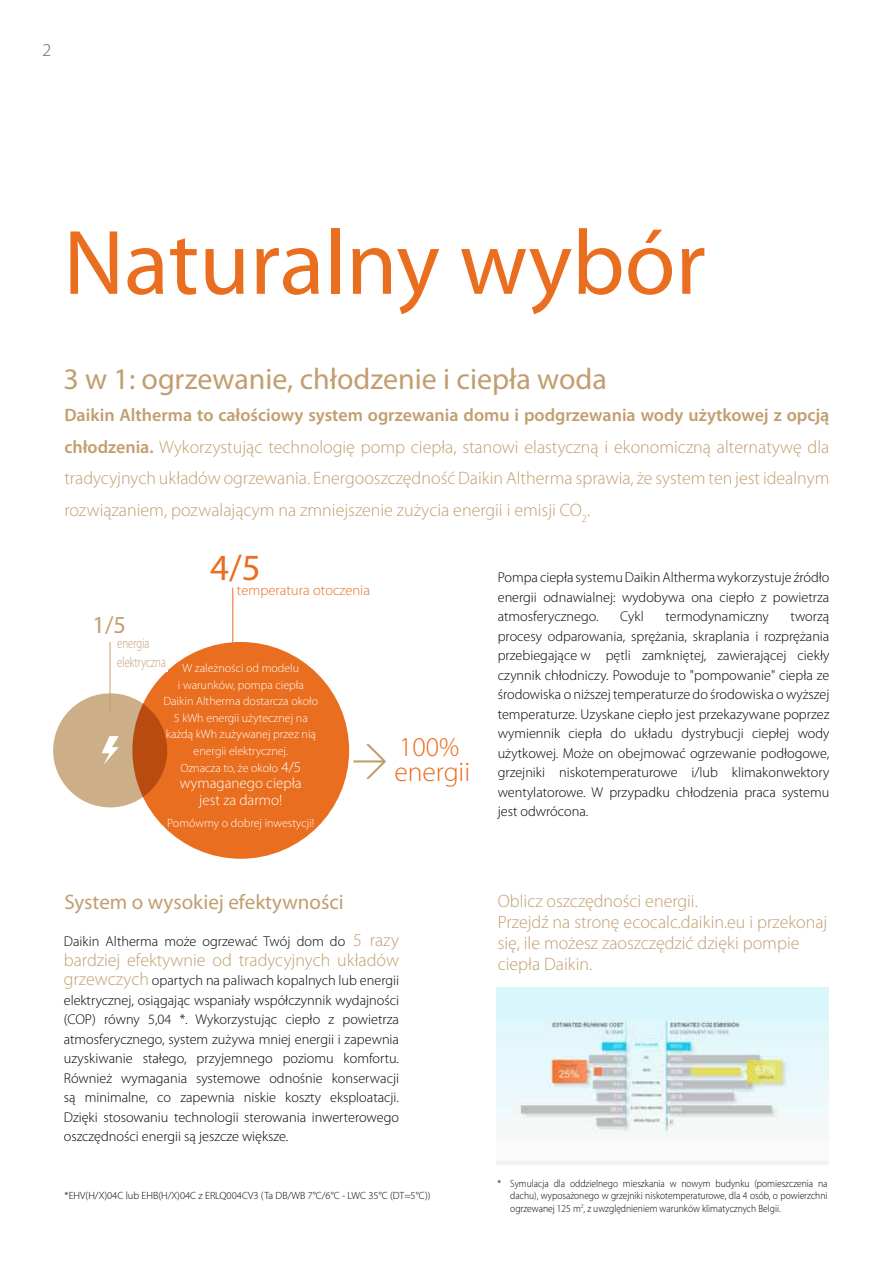
<style>
.page{position:relative;width:893px;height:1263px;background:#fff}
.page>*{position:absolute;margin:0;border:0;box-sizing:border-box;transform-origin:0 0}
.t1{font:92.4px "Myriad Pro";color:#e96e1f}
.t2{font:37.05px "Myriad Pro";color:#e96e1f}
.t3{font:30px "Myriad Pro";color:#c19e6f}
.t4{font:300 27.6px "Myriad Pro";color:#e96e1f}
.t5{font:300 27.3px "Myriad Pro";color:#e96e1f}
.t6{font:24.3px "Myriad Pro";color:#c19e6f}
.t7{font:21px "Myriad Pro";color:#c19e6f}
.t8{font:300 18px/31.5px "Myriad Pro";color:#c19e6f;text-align:justify}
.t9{font:300 18px "Myriad Pro";color:#5a5b5d}
.t10{font:300 15px/16.5px "Myriad Pro";color:#fff;text-align:center}
.t11{font:300 14.55px "Myriad Pro";color:#e96e1f}
.t12{font:300 14.55px "Myriad Pro";color:#c19e6f;scale:.74 1}
.t13{font:300 14.25px/19.5px "Myriad Pro";color:#000;text-align:justify}
.t14{font:300 12px "Myriad Pro";color:#fff}
.t15{font:300 10.5px/12.6px "Myriad Pro";color:#000;text-align:justify;scale:.91 1}
.t16{font:300 10.5px "Myriad Pro";color:#000}
.s1{font-weight:600}
.s2{font-size:15px}
.s3{font-size:18px;color:#c19e6f}
</style>
<div class="page">
<div style="left:132px;top:642px;width:217px;height:217px;background:#e96e1f;border-radius:50%"></div>
<svg style="left:53px;top:693px;width:114px;height:114px;background:#c8986d"></svg>
<svg style="left:102px;top:736px;width:17px;height:29px"></svg>
<hr style="left:110px;top:642px;width:1px;height:71px;background:#c19e6f">
<hr style="left:233px;top:588px;width:1px;height:73px;background:#e96e1f">
<svg style="left:354px;top:744px;width:32px;height:35px"></svg>
<img style="left:497px;top:987px;width:331px;height:177px">
<p class="t9" style="left:43px;top:40px;width:10px">2</p>
<h1 class="t1" style="left:63px;top:212px;width:644px">Naturalny wybór</h1>
<h3 class="t3" style="left:63px;top:363px;width:545px">3 w 1: ogrzewanie, chłodzenie i ciepła woda</h3>
<p class="t8" style="left:64px;top:400px;width:767px"><span class="s1">Daikin Altherma to całościowy system ogrzewania domu i podgrzewania wody użytkowej z opcją chłodzenia.</span> Wykorzystując technologię pomp ciepła, stanowi elastyczną i ekonomiczną alternatywę dla tradycyjnych układów ogrzewania. Energooszczędność Daikin Altherma sprawia, że system ten jest idealnym rozwiązaniem, pozwalającym na zmniejszenie zużycia energii i emisji CO<sub>2</sub>.</p>
<h2 class="t2" style="left:210px;top:547px;width:52px">4/5</h2>
<h3 class="t6" style="left:93px;top:612px;width:35px">1/5</h3>
<p class="t11" style="left:237px;top:582px;width:135px">temperatura otoczenia</p>
<p class="t12" style="left:117px;top:635px;width:45px">energia</p>
<p class="t14" style="left:117px;top:662px;width:184px"><sup>elektryczna</sup> W zależności od modelu</p>
<p class="t14" style="left:178px;top:678px;width:127px">i warunków, pompa ciepła</p>
<p class="t14" style="left:163px;top:695px;width:156px">Daikin Altherma dostarcza około</p>
<p class="t14" style="left:174px;top:711px;width:135px">5 kWh energii użytecznej na</p>
<p class="t14" style="left:166px;top:728px;width:152px">każdą kWh zużywanej przez nią</p>
<p class="t14" style="left:194px;top:744px;width:96px">energii elektrycznej.</p>
<p class="t14" style="left:180px;top:761px;width:122px">Oznacza to, że około <span class="s2">4/5</span></p>
<p class="t10" style="left:180px;top:775px;width:123px">wymaganego ciepła jest za darmo!</p>
<p class="t14" style="left:167px;top:816px;width:149px">Pomówmy o dobrej inwestycji!</p>
<h3 class="t5" style="left:399px;top:731px;width:62px">100%</h3>
<h3 class="t4" style="left:394px;top:757px;width:77px">energii</h3>
<p class="t13" style="left:498px;top:568px;width:333px">Pompa ciepła systemu Daikin Altherma wykorzystuje źródło energii odnawialnej: wydobywa ona ciepło z powietrza atmosferycznego.</p>
<p class="t13" style="left:620px;top:607px;width:25px">Cykl</p>
<p class="t13" style="left:665px;top:607px;width:105px">termodynamiczny</p>
<p class="t13" style="left:498px;top:607px;width:333px;text-indent:293px">tworzą procesy odparowania, sprężania, skraplania i rozprężania przebiegające w pętli zamkniętej, zawierającej ciekły czynnik chłodniczy. Powoduje to "pompowanie" ciepła ze środowiska o niższej temperaturze do środowiska o wyższej temperaturze. Uzyskane ciepło jest przekazywane poprzez wymiennik ciepła do układu dystrybucji ciepłej wody użytkowej. Może on obejmować ogrzewanie podłogowe, grzejniki niskotemperaturowe i/lub klimakonwektory wentylatorowe. W przypadku chłodzenia praca systemu jest odwrócona.</p>
<h3 class="t7" style="left:64px;top:890px;width:281px">System o wysokiej efektywności</h3>
<p class="t8" style="left:498px;top:890px;width:331px;line-height:21px;text-align:left">Oblicz oszczędności energii.<br>Przejdź na stronę ecocalc.daikin.eu i przekonaj się, ile możesz zaoszczędzić dzięki pompie ciepła Daikin.</p>
<p class="t13" style="left:64px;top:932px;width:337px">Daikin Altherma może ogrzewać Twój dom do <span class="s3">5 razy</span></p>
<p class="t8" style="left:64px;top:944px;width:337px">bardziej efektywnie od tradycyjnych układów</p>
<p class="t13" style="left:64px;top:971px;width:337px"><span class="s3">grzewczych</span> opartych na paliwach kopalnych lub energii elektrycznej, osiągając wspaniały współczynnik wydajności (COP) równy 5,04 *. Wykorzystując ciepło z powietrza atmosferycznego, system zużywa mniej energii i zapewnia uzyskiwanie stałego, przyjemnego poziomu komfortu.<br>Również wymagania systemowe odnośnie konserwacji są minimalne, co zapewnia niskie koszty eksploatacji.<br>Dzięki stosowaniu technologii sterowania inwerterowego oszczędności energii są jeszcze większe.</p>
<p class="t16" style="left:65px;top:1190px;width:367px">*EHV(H/X)04C lub EHB(H/X)04C z ERLQ004CV3 (Ta DB/WB 7°C/6°C - LWC 35°C (DT=5°C))</p>
<p class="t15" style="left:510px;top:1177px;width:350px;text-indent:-13px">* Symulacja dla oddzielnego mieszkania w nowym budynku (pomieszczenia na dachu), wyposażonego w grzejniki niskotemperaturowe, dla 4 osób, o powierzchni ogrzewanej 125 m<sup>2</sup>, z uwzględnieniem warunków klimatycznych Belgii.</p>
</div>
